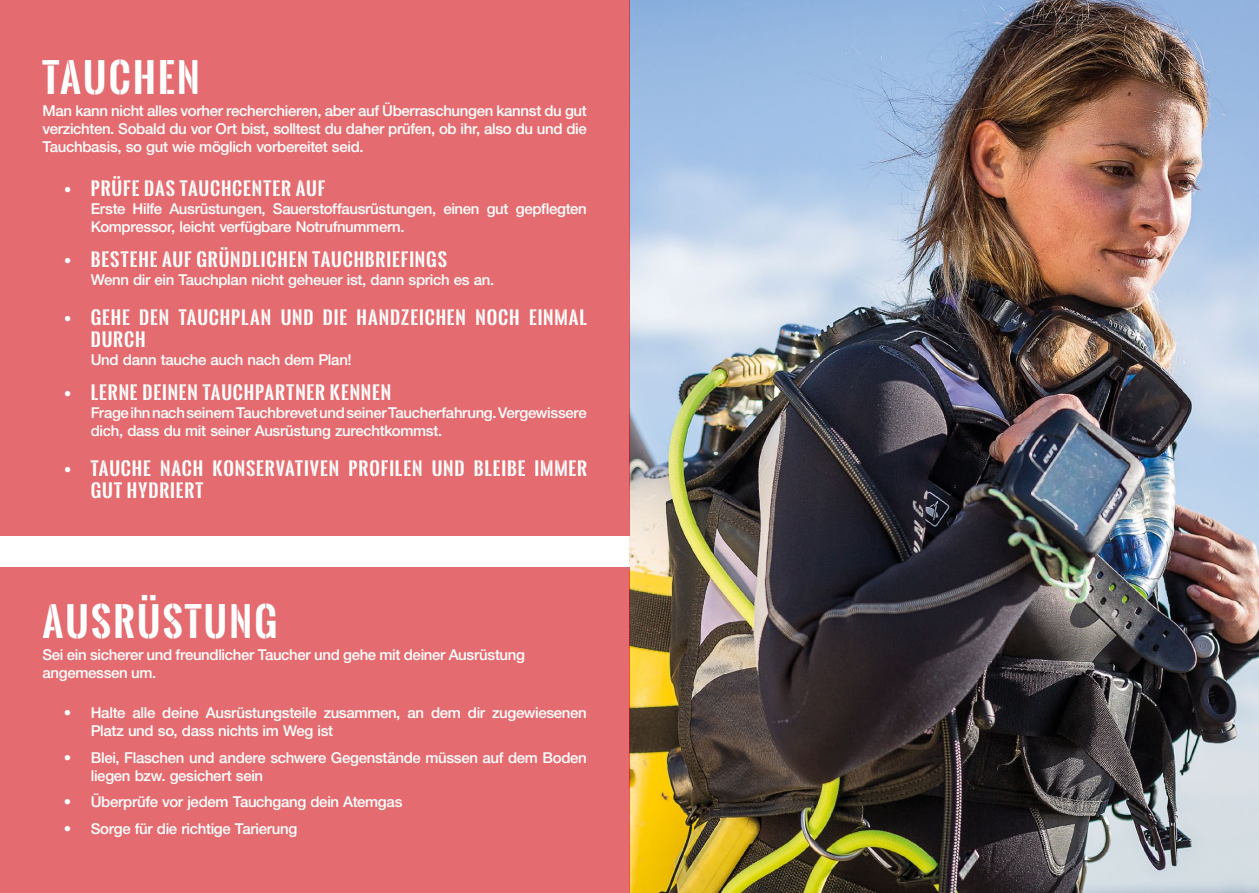
<style>
.page{position:relative;width:1259px;height:893px;background:#fff}
.page>*{position:absolute;margin:0;border:0;box-sizing:border-box;transform-origin:0 0}
.t1{font:700 39px "Oswald Stencil";letter-spacing:.06em;color:#fff}
.t2{font:700 18px/22.5px "Oswald Stencil";letter-spacing:.045em;color:#fff}
.t3{font:500 15px/18px "Helvetica Neue LT Std";letter-spacing:-.02em;color:#fff}
</style>
<div class="page">
<img style="left:629px;top:0;width:630px;height:893px">
<div style="left:0;top:0;width:629px;height:535px;background:#e46c70"></div>
<div style="left:0;top:567px;width:629px;height:326px;background:#e46c70"></div>
<h1 class="t1" style="left:43px;top:49px;width:159px">TAUCHEN</h1>
<p class="t3" style="left:43px;top:102px;width:546px;text-align:justify">Man kann nicht alles vorher recherchieren, aber auf Überraschungen kannst du gut verzichten. Sobald du vor Ort bist, solltest du daher prüfen, ob ihr, also du und die Tauchbasis, so gut wie möglich vorbereitet seid.</p>
<p class="t2" style="left:64px;top:177px;width:263px">• PRÜFE DAS TAUCHCENTER AUF</p>
<p class="t3" style="left:91px;top:200px;width:497px">Erste Hilfe Ausrüstungen, Sauerstoffausrüstungen, einen gut gepflegten<br>Kompressor, leicht verfügbare Notrufnummern.</p>
<p class="t2" style="left:64px;top:248px;width:385px">• BESTEHE AUF GRÜNDLICHEN TAUCHBRIEFINGS</p>
<p class="t3" style="left:91px;top:271px;width:405px">Wenn dir ein Tauchplan nicht geheuer ist, dann sprich es an.</p>
<p class="t2" style="left:91px;top:306px;width:498px;text-indent:-27px">• GEHE DEN TAUCHPLAN UND DIE HANDZEICHEN NOCH EINMAL<br>DURCH</p>
<p class="t3" style="left:91px;top:351px;width:262px">Und dann tauche auch nach dem Plan!</p>
<p class="t2" style="left:64px;top:381px;width:329px">• LERNE DEINEN TAUCHPARTNER KENNEN</p>
<p class="t3" style="left:91px;top:404px;width:497px">Frage ihn nach seinem Tauchbrevet und seiner Taucherfahrung. Vergewissere dich, dass du mit seiner Ausrüstung zurechtkommst.</p>
<p class="t2" style="left:91px;top:457px;width:498px;text-indent:-27px">• TAUCHE NACH KONSERVATIVEN PROFILEN UND BLEIBE IMMER<br>GUT HYDRIERT</p>
<h1 class="t1" style="left:43px;top:592px;width:236px">AUSRÜSTUNG</h1>
<p class="t3" style="left:43px;top:645px;width:484px">Sei ein sicherer und freundlicher Taucher und gehe mit deiner Ausrüstung angemessen um.</p>
<p class="t3" style="left:91px;top:704px;width:497px;text-indent:-27px">• Halte alle deine Ausrüstungsteile zusammen, an dem dir zugewiesenen<br>Platz und so, dass nichts im Weg ist</p>
<p class="t3" style="left:91px;top:748px;width:497px;text-indent:-27px">• Blei, Flaschen und andere schwere Gegenstände müssen auf dem Boden liegen bzw. gesichert sein</p>
<p class="t3" style="left:64px;top:793px;width:340px">• Überprüfe vor jedem Tauchgang dein Atemgas</p>
<p class="t3" style="left:64px;top:819px;width:235px">• Sorge für die richtige Tarierung</p>
</div>
